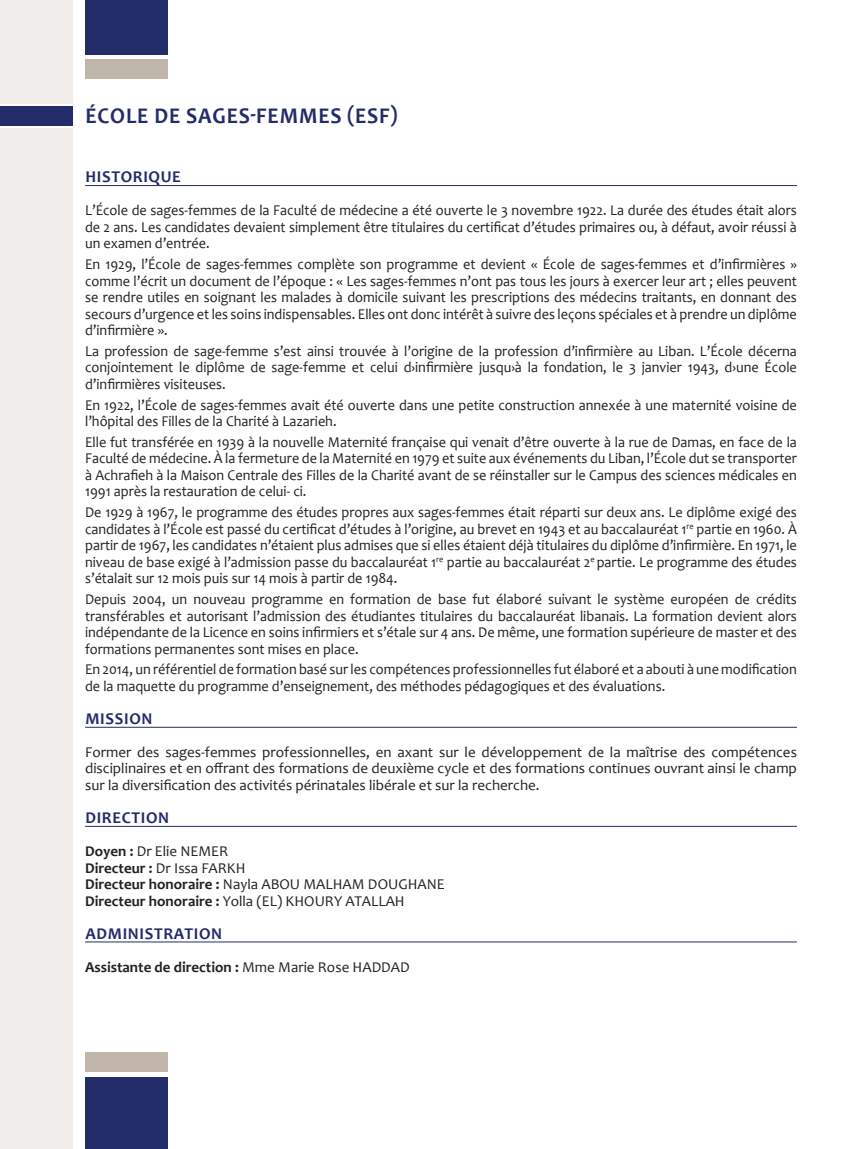
<style>
.page{position:relative;width:851px;height:1149px;background:#fff}
.page>*{position:absolute;margin:0;border:0;box-sizing:border-box;transform-origin:0 0}
.Title_name{font:700 22.5px "Candara";letter-spacing:.04em;color:#242b69;scale:.95 1}
.Title_Underline{font:700 16.5px "Candara";letter-spacing:.04em;color:#242b69}
.t1{font:15px/16.5px "Candara";color:#231f20;text-align:justify;scale:.95 1}
.t2{font:15px/16.5px "Candara";color:#231f20;text-align:justify}
.t3{font:700 15px "Candara";color:#231f20}
.s1{font-weight:700}
.s2{font-weight:400}
</style>
<div class="page">
<div style="left:85px;top:1076px;width:83px;height:72px;background:#242b69"></div>
<div style="left:85px;top:1051px;width:83px;height:19px;background:#bfb5a9"></div>
<div style="left:85px;top:60px;width:83px;height:19px;background:#bfb5a9"></div>
<div style="left:85px;top:0;width:83px;height:54px;background:#242b69"></div>
<hr style="left:85px;top:185px;width:711px;height:1px;background:#242b69">
<hr style="left:85px;top:726px;width:711px;height:1px;background:#242b69">
<hr style="left:85px;top:825px;width:711px;height:1px;background:#242b69">
<hr style="left:85px;top:941px;width:711px;height:1px;background:#242b69">
<div style="left:0;top:106px;width:72px;height:19px;background:#242b69"></div>
<div style="left:0;top:0;width:72px;height:103px;background:#f1edea"></div>
<div style="left:0;top:129px;width:72px;height:1019px;background:#f1edea"></div>
<p class="Title_name" style="left:85px;top:102px;width:330px">ÉCOLE DE SAGES-FEMMES (ESF)</p>
<p class="Title_Underline" style="left:85px;top:167px;width:97px">HISTORIQUE</p>
<p class="t1" style="left:85px;top:202px;width:750px">L’École de sages-femmes de la Faculté de médecine a été ouverte le 3 novembre 1922. La durée des études était alors de 2 ans. Les candidates devaient simplement être titulaires du certificat d’études primaires ou, à défaut, avoir réussi à un examen d’entrée.</p>
<p class="t1" style="left:85px;top:256px;width:750px">En 1929, l’École de sages-femmes complète son programme et devient « École de sages-femmes et d’infirmières » comme l’écrit un document de l’époque : « Les sages-femmes n’ont pas tous les jours à exercer leur art ; elles peuvent se rendre utiles en soignant les malades à domicile suivant les prescriptions des médecins traitants, en donnant des secours d’urgence et les soins indispensables. Elles ont donc intérêt à suivre des leçons spéciales et à prendre un diplôme d’infirmière ».</p>
<p class="t1" style="left:85px;top:342px;width:750px">La profession de sage-femme s’est ainsi trouvée à l’origine de la profession d’infirmière au Liban. L’École décerna conjointement le diplôme de sage-femme et celui d›infirmière jusqu›à la fondation, le 3 janvier 1943, d›une École d’infirmières visiteuses.</p>
<p class="t1" style="left:85px;top:396px;width:750px">En 1922, l’École de sages-femmes avait été ouverte dans une petite construction annexée à une maternité voisine de l’hôpital des Filles de la Charité à Lazarieh.</p>
<p class="t1" style="left:85px;top:433px;width:750px">Elle fut transférée en 1939 à la nouvelle Maternité française qui venait d’être ouverte à la rue de Damas, en face de la Faculté de médecine. À la fermeture de la Maternité en 1979 et suite aux événements du Liban, l’École dut se transporter à Achrafieh à la Maison Centrale des Filles de la Charité avant de se réinstaller sur le Campus des sciences médicales en 1991 après la restauration de celui- ci.</p>
<p class="t1" style="left:85px;top:504px;width:750px">De 1929 à 1967, le programme des études propres aux sages-femmes était réparti sur deux ans. Le diplôme exigé des candidates à l’École est passé du certificat d’études à l’origine, au brevet en 1943 et au baccalauréat 1<sup>re</sup> partie en 1960. À partir de 1967, les candidates n’étaient plus admises que si elles étaient déjà titulaires du diplôme d’infirmière. En 1971, le niveau de base exigé à l’admission passe du baccalauréat 1<sup>re</sup> partie au baccalauréat 2<sup>e</sup> partie. Le programme des études s’étalait sur 12 mois puis sur 14 mois à partir de 1984.</p>
<p class="t1" style="left:85px;top:590px;width:750px">Depuis 2004, un nouveau programme en formation de base fut élaboré suivant le système européen de crédits transférables et autorisant l’admission des étudiantes titulaires du baccalauréat libanais. La formation devient alors indépendante de la Licence en soins infirmiers et s’étale sur 4 ans. De même, une formation supérieure de master et des formations permanentes sont mises en place.</p>
<p class="t1" style="left:85px;top:661px;width:750px">En 2014, un référentiel de formation basé sur les compétences professionnelles fut élaboré et a abouti à une modification de la maquette du programme d’enseignement, des méthodes pédagogiques et des évaluations.</p>
<p class="Title_Underline" style="left:85px;top:708px;width:69px">MISSION</p>
<p class="t2" style="left:85px;top:743px;width:713px">Former des sages-femmes professionnelles, en axant sur le développement de la maîtrise des compétences disciplinaires et en offrant des formations de deuxième cycle et des formations continues ouvrant ainsi le champ sur la diversification des activités périnatales libérale et sur la recherche.</p>
<p class="Title_Underline" style="left:85px;top:807px;width:85px">DIRECTION</p>
<p class="t2" style="left:85px;top:842px;width:144px"><span class="s1">Doyen :</span> Dr Elie NEMER</p>
<p class="t2" style="left:85px;top:859px;width:162px"><span class="s1">Directeur :</span> Dr Issa FARKH</p>
<p class="t2" style="left:85px;top:875px;width:361px"><span class="s1">Directeur honoraire :</span> Nayla ABOU MALHAM DOUGHANE</p>
<p class="t2" style="left:85px;top:892px;width:321px"><span class="s1">Directeur honoraire :</span> Yolla (EL) KHOURY ATALLAH</p>
<p class="Title_Underline" style="left:85px;top:922px;width:138px">ADMINISTRATION</p>
<p class="t3" style="left:85px;top:957px;width:326px">Assistante de direction : <span class="s2">Mme Marie Rose HADDAD</span></p>
</div>
